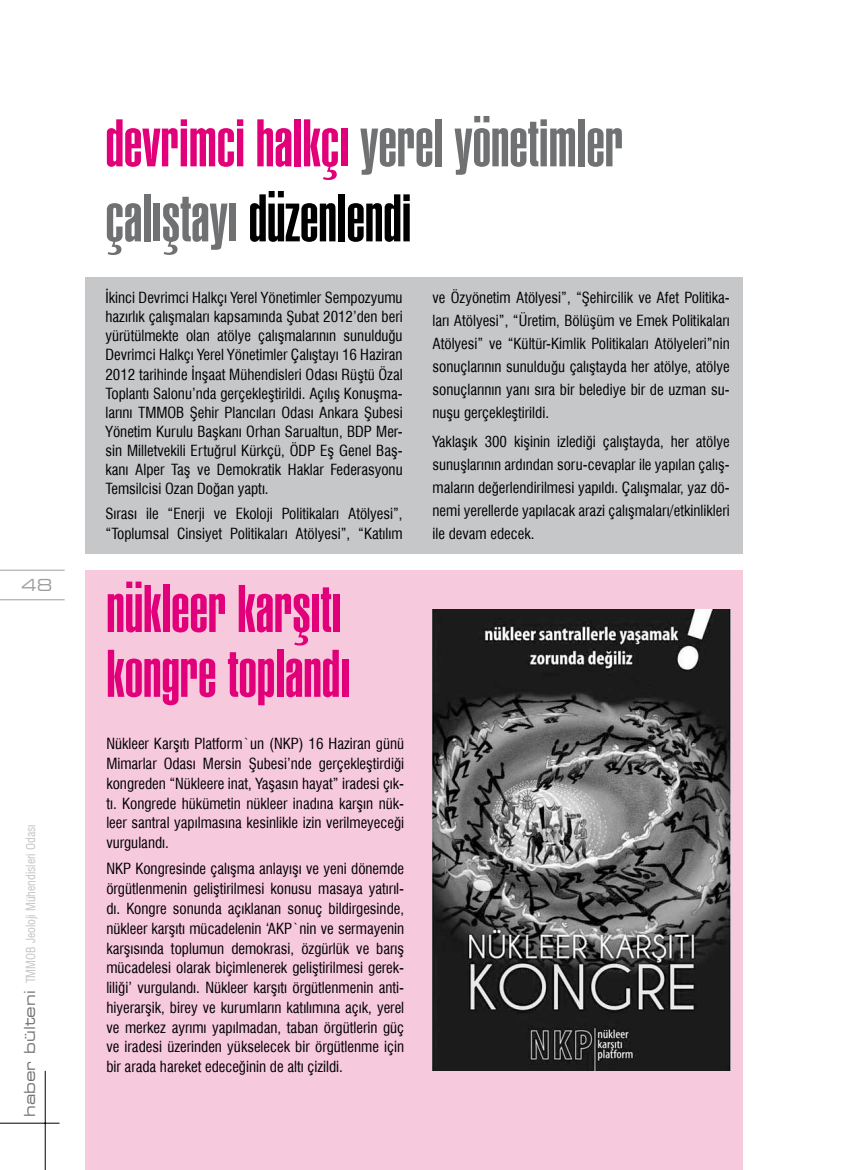
<style>
.page{position:relative;width:851px;height:1170px;background:#fff}
.page>*{position:absolute;margin:0;border:0;box-sizing:border-box;transform-origin:0 0}
.t1{font:700 66px/75px "TFF Hlv Ult Cmprs";color:#707172}
.t2{font:700 66px/64.8px "TFF Hlv Ult Cmprs";color:#e2007a}
.t3{font:expanded 16.5px "Square 721 BT";color:#9c9e9f}
.t4{font:condensed 15px/19.8px "Swiss 721 BT";color:#000;text-align:justify}
.t5{font:12px "Swiss 721 Condensed BT";color:#c6c7c8}
.s1{font-family:"Square 721 BT";font-stretch:expanded;font-size:15px;color:#707172}
.s2{color:#e2007a}
.s3{color:#000}
</style>
<div class="page">
<hr style="left:0;top:569px;width:65px;height:1px;background:#9c9e9f">
<hr style="left:0;top:599px;width:65px;height:1px;background:#9c9e9f">
<hr style="left:0;top:1122px;width:60px;height:1px;background:#000">
<hr style="left:45px;top:1070px;width:1px;height:99px;background:#000">
<div style="left:85px;top:277px;width:657px;height:276px;background:#c6c7c8"></div>
<div style="left:85px;top:570px;width:657px;height:599px;background:#f7c9dd"></div>
<img style="left:432px;top:609px;width:298px;height:461px">
<p class="t3" style="left:21px;top:575px;width:33px">48</p>
<p class="t5" style="left:24px;top:1116px;width:294px;rotate:-90deg"><span class="s1">haber bülteni</span> TMMOB Jeoloji Mühendisleri Odasý</p>
<h1 class="t1" style="left:105px;top:106px;width:519px"><span class="s2">devrimci halkçı</span> yerel yönetimler çalıştayı <span class="s3">düzenlendi</span></h1>
<p class="t4" style="left:105px;top:288px;width:299px;line-height:19px">İkinci Devrimci Halkçı Yerel Yönetimler Sempozyumu hazırlık çalışmaları kapsamında Şubat 2012’den beri yürütülmekte olan atölye çalışmalarının sunulduğu Devrimci Halkçı Yerel Yönetimler Çalıştayı 16 Haziran 2012 tarihinde İnşaat Mühendisleri Odası Rüştü Özal Toplantı Salonu’nda gerçekleştirildi. Açılış Konuşma&shy;larını TMMOB Şehir Plancıları Odası Ankara Şubesi Yönetim Kurulu Başkanı Orhan Sarualtun, BDP Mer&shy;sin Milletvekili Ertuğrul Kürkçü, ÖDP Eş Genel Baş&shy;kanı Alper Taş ve Demokratik Haklar Federasyonu Temsilcisi Ozan Doğan yaptı.</p>
<p class="t4" style="left:105px;top:504px;width:299px;line-height:19px">Sırası ile “Enerji ve Ekoloji Politikaları Atölyesi”, “Toplumsal Cinsiyet Politikaları Atölyesi”, “Katılım</p>
<h1 class="t2" style="left:106px;top:576px;width:245px">nükleer karşıtı kongre toplandı</h1>
<p class="t4" style="left:106px;top:733px;width:299px">Nükleer Karşıtı Platform`un (NKP) 16 Haziran günü Mimarlar Odası Mersin Şubesi’nde gerçekleştirdiği kongreden “Nükleere inat, Yaşasın hayat” iradesi çık&shy;tı. Kongrede hükümetin nükleer inadına karşın nük&shy;leer santral yapılmasına kesinlikle izin verilmeyeceği vurgulandı.</p>
<p class="t4" style="left:106px;top:858px;width:299px">NKP Kongresinde çalışma anlayışı ve yeni dönemde örgütlenmenin geliştirilmesi konusu masaya yatırıl&shy;dı. Kongre sonunda açıklanan sonuç bildirgesinde, nükleer karşıtı mücadelenin ‘AKP`nin ve sermayenin karşısında toplumun demokrasi, özgürlük ve barış mücadelesi olarak biçimlenerek geliştirilmesi gerek&shy;liliği’ vurgulandı. Nükleer karşıtı örgütlenmenin anti&shy;hiyerarşik, birey ve kurumların katılımına açık, yerel ve merkez ayrımı yapılmadan, taban örgütlerin güç ve iradesi üzerinden yükselecek bir örgütlenme için bir arada hareket edeceğinin de altı çizildi.</p>
<p class="t4" style="left:432px;top:286px;width:299px;line-height:23px">ve Özyönetim Atölyesi”, “Şehircilik ve Afet Politika&shy;ları Atölyesi”, “Üretim, Bölüşüm ve Emek Politikaları Atölyesi” ve “Kültür-Kimlik Politikaları Atölyeleri”nin sonuçlarının sunulduğu çalıştayda her atölye, atölye sonuçlarının yanı sıra bir belediye bir de uzman su&shy;nuşu gerçekleştirildi.</p>
<p class="t4" style="left:432px;top:430px;width:299px;line-height:23px">Yaklaşık 300 kişinin izlediği çalıştayda, her atölye sunuşlarının ardından soru-cevaplar ile yapılan çalış&shy;maların değerlendirilmesi yapıldı. Çalışmalar, yaz dö&shy;nemi yerellerde yapılacak arazi çalışmaları/etkinlikleri ile devam edecek.</p>
</div>
